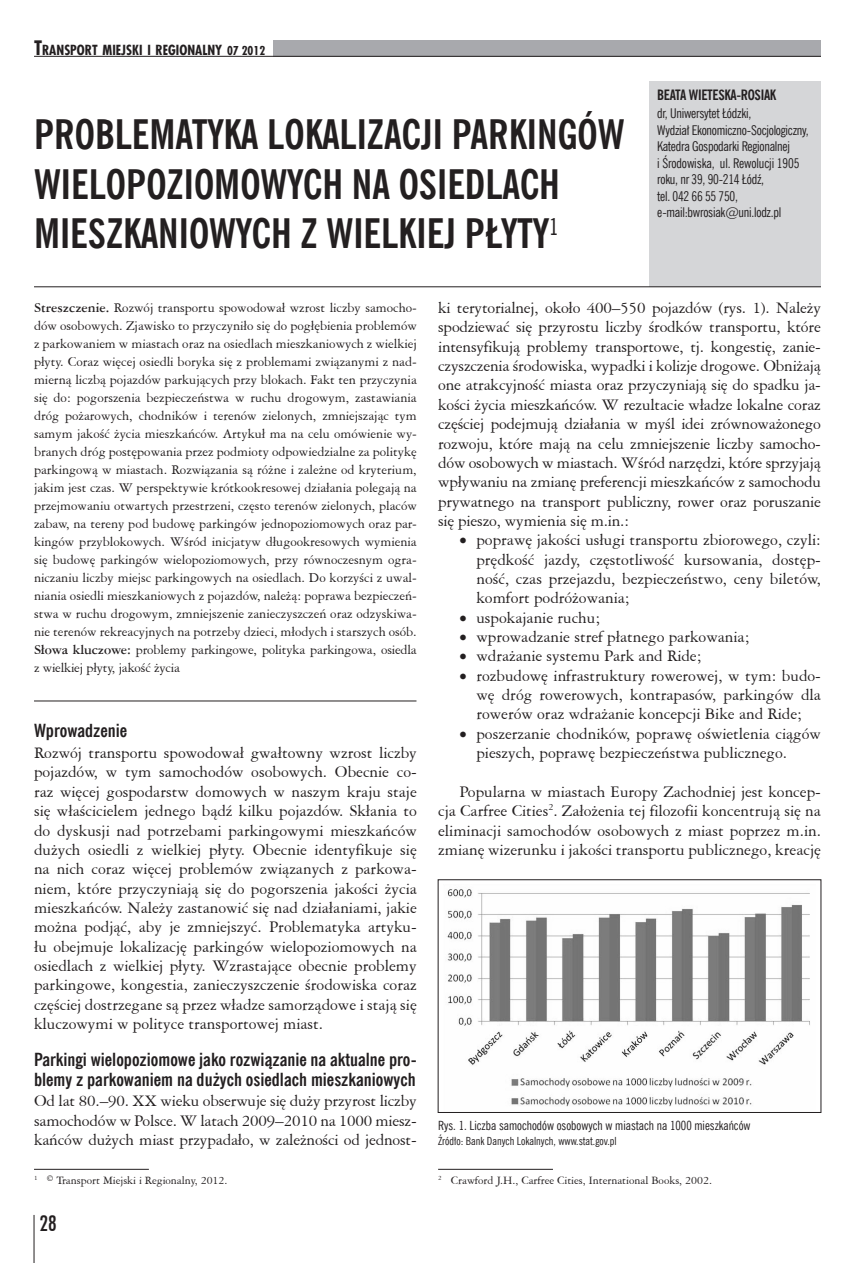
<style>
.page{position:relative;width:855px;height:1263px;background:#fff}
.page>*{position:absolute;margin:0;border:0;box-sizing:border-box;transform-origin:0 0}
.t1{font:700 40.5px/49.5px "News Goth Cn EU";color:#231f20}
.t2{font:21px "Fujiyama";color:#231f20}
.t3{font:700 18px/19.4px "News Goth Cn EU";color:#231f20}
.t4{font:17.25px/19.4px "American Garamond L2";color:#231f20;text-align:justify}
.t5{font:14.25px/18px "American Garamond L2";letter-spacing:-.01em;color:#231f20;text-align:justify}
.t6{font:700 14.25px "News Goth Cn EU";letter-spacing:-.02em;color:#231f20}
.t7{font:700 13.65px "Fujiyama";color:#231f20}
.t8{font:13.5px/16.5px "News Goth Cn EU";letter-spacing:-.02em;color:#231f20}
.t9{font:12.75px "News Goth Cn EU";color:#231f20}
.t10{font:12px "American Garamond L2";color:#231f20}
.t11{font:11.25px "News Goth Cn EU";color:#231f20}
.s1{font-size:19.5px}
.s2{font-size:12px}
.s3{font-weight:700}
</style>
<div class="page">
<div style="left:274px;top:40px;width:547px;height:16px;background:#a8a9ad"></div>
<hr style="left:34px;top:56px;width:787px;height:1px;background:#231f20">
<hr style="left:34px;top:1215px;width:1px;height:48px;background:#231f20">
<hr style="left:34px;top:1169px;width:115px;height:1px;background:#231f20">
<div style="left:648px;top:81px;width:172px;height:206px;background:#d5d6d8"></div>
<hr style="left:34px;top:287px;width:787px;height:1px;background:#231f20">
<hr style="left:34px;top:701px;width:382px;height:1px;background:#231f20">
<hr style="left:438px;top:1169px;width:115px;height:1px;background:#231f20">
<img style="left:447px;top:889px;width:363px;height:218px">
<div style="left:438px;top:879px;width:383px;height:234px;border:1px solid #231f20"></div>
<p class="t7" style="left:34px;top:41px;width:233px"><span class="s1">T</span>RANSPORT MIEJSKI I REGIONALNY <span class="s2">07 2012</span></p>
<h1 class="t1" style="left:34px;top:111px;width:588px;text-indent:493px">ingów wi elopoziomowych na osi edlach mieszkan</h1>
<h1 class="t1" style="left:34px;top:111px;width:437px">Problematyka lokalizacji park</h1>
<h1 class="t1" style="left:179px;top:210px;width:381px">iowych z wielkiej płyty<sup>1</sup></h1>
<p class="t6" style="left:657px;top:86px;width:104px">Beata Wieteska-Rosiak</p>
<p class="t8" style="left:657px;top:106px;width:153px">dr, Uniwersytet Łódzki,<br>Wydział Ekonomiczno-Socjologiczny,<br>Katedra Gospodarki Regionalnej<br>i Środowiska, ul. Rewolucji 1905 roku, nr 39, 90-214 Łódź,<br>tel. 042 66 55 750, e-mail:bwrosiak@uni.lodz.pl</p>
<p class="t5" style="left:34px;top:298px;width:384px"><span class="s3">Streszczenie.</span> Rozwój transportu spowodował wzrost liczby samocho&shy;dów osobowych. Zjawisko to przyczyniło się do pogłębienia problemów z parkowaniem w miastach oraz na osiedlach mieszkaniowych z wielkiej płyty. Coraz więcej osiedli boryka się z problemami związanymi z nad&shy;mierną liczbą pojazdów parkujących przy blokach. Fakt ten przyczynia się do: pogorszenia bezpieczeństwa w ruchu drogowym, zastawiania dróg pożarowych, chodników i terenów zielonych, zmniejszając tym samym jakość życia mieszkańców. Artykuł ma na celu omówienie wy&shy;branych dróg postępowania przez podmioty odpowiedzialne za politykę parkingową w miastach. Rozwiązania są różne i zależne od kryterium, jakim jest czas. W perspektywie krótkookresowej działania polegają na przejmowaniu otwartych przestrzeni, często terenów zielonych, placów zabaw, na tereny pod budowę parkingów jednopoziomowych oraz par&shy;kingów przyblokowych. Wśród inicjatyw długookresowych wymienia się budowę parkingów wielopoziomowych, przy równoczesnym ogra&shy;niczaniu liczby miejsc parkingowych na osiedlach. Do korzyści z uwal&shy;niania osiedli mieszkaniowych z pojazdów, należą: poprawa bezpieczeń&shy;stwa w ruchu drogowym, zmniejszenie zanieczyszczeń oraz odzyskiwa&shy;nie terenów rekreacyjnych na potrzeby dzieci, młodych i starszych osób.<br><span class="s3">Słowa kluczowe:</span> problemy parkingowe, polityka parkingowa, osiedla z wielkiej płyty, jakość życia</p>
<p class="t4" style="left:438px;top:298px;width:384px">ki terytorialnej, około 400–550 pojazdów (rys. 1). Należy spodziewać się przyrostu liczby środków transportu, które intensyfikują problemy transportowe, tj. kongestię, zanie&shy;czyszczenia środowiska, wypadki i kolizje drogowe. Obniżają one atrakcyjność miasta oraz przyczyniają się do spadku ja&shy;kości życia mieszkańców. W rezultacie władze lokalne coraz częściej podejmują działania w myśl idei zrównoważonego rozwoju, które mają na celu zmniejszenie liczby samocho&shy;dów osobowych w miastach. Wśród narzędzi, które sprzyjają wpływaniu na zmianę preferencji mieszkańców z samochodu prywatnego na transport publiczny, rower oraz poruszanie się pieszo, wymienia się m.in.:</p>
<p class="t4" style="left:476px;top:530px;width:346px;text-indent:-17px">• poprawę jakości usługi transportu zbiorowego, czyli: prędkość jazdy, częstotliwość kursowania, dostęp&shy;ność, czas przejazdu, bezpieczeństwo, ceny biletów, komfort podróżowania;</p>
<p class="t4" style="left:459px;top:607px;width:142px">• uspokajanie ruchu;</p>
<p class="t4" style="left:459px;top:627px;width:291px">• wprowadzanie stref płatnego parkowania;</p>
<p class="t4" style="left:459px;top:646px;width:244px">• wdrażanie systemu Park and Ride;</p>
<p class="t4" style="left:476px;top:665px;width:346px;text-indent:-17px">• rozbudowę infrastruktury rowerowej, w tym: budo&shy;wę dróg rowerowych, kontrapasów, parkingów dla rowerów oraz wdrażanie koncepcji Bike and Ride;</p>
<p class="t4" style="left:476px;top:723px;width:346px;text-indent:-17px">• poszerzanie chodników, poprawę oświetlenia ciągów pieszych, poprawę bezpieczeństwa publicznego.</p>
<p class="t4" style="left:438px;top:781px;width:384px;text-indent:21px">Popularna w miastach Europy Zachodniej jest koncep&shy;cja Carfree Cities<sup>2</sup>. Założenia tej filozofii koncentrują się na eliminacji samochodów osobowych z miast poprzez m.in. zmianę wizerunku i jakości transportu publicznego, kreację</p>
<p class="t3" style="left:34px;top:721px;width:99px">Wprowadzenie<sup>1</sup></p>
<p class="t4" style="left:34px;top:743px;width:384px">Rozwój transportu spowodował gwałtowny wzrost liczby pojazdów, w tym samochodów osobowych. Obecnie co&shy;raz więcej gospodarstw domowych w naszym kraju staje się właścicielem jednego bądź kilku pojazdów. Skłania to do dyskusji nad potrzebami parkingowymi mieszkańców dużych osiedli z wielkiej płyty. Obecnie identyfikuje się na nich coraz więcej problemów związanych z parkowa&shy;niem, które przyczyniają się do pogorszenia jakości życia mieszkańców. Należy zastanowić się nad działaniami, jakie można podjąć, aby je zmniejszyć. Problematyka artyku&shy;łu obejmuje lokalizację parkingów wielopoziomowych na osiedlach z wielkiej płyty. Wzrastające obecnie problemy parkingowe, kongestia, zanieczyszczenie środowiska coraz częściej dostrzegane są przez władze samorządowe i stają się kluczowymi w polityce transportowej miast.</p>
<p class="t3" style="left:34px;top:1050px;width:384px">Parkingi wielopoziomowe jako rozwiązanie na aktualne pro&shy;blemy z parkowaniem na dużych osiedlach mieszkaniowych</p>
<p class="t4" style="left:34px;top:1091px;width:384px">Od lat 80.–90. XX wieku obserwuje się duży przyrost liczby samochodów w Polsce. W latach 2009–2010 na 1000 miesz&shy;kańców dużych miast przypadało, w zależności od jednost-</p>
<p class="t10" style="left:34px;top:1173px;width:195px"><sup>1</sup> © Transport Miejski i Regionalny, 2012.</p>
<p class="t9" style="left:438px;top:1118px;width:314px">Rys. 1. Liczba samochodów osobowych w miastach na 1000 mieszkańców</p>
<p class="t11" style="left:438px;top:1134px;width:180px">Źródło: Bank Danych Lokalnych, www.stat.gov.pl</p>
<p class="t10" style="left:438px;top:1173px;width:275px"><sup>2</sup> Crawford J.H., Carfree Cities, International Books, 2002.</p>
<p class="t2" style="left:40px;top:1210px;width:19px">28</p>
</div>
